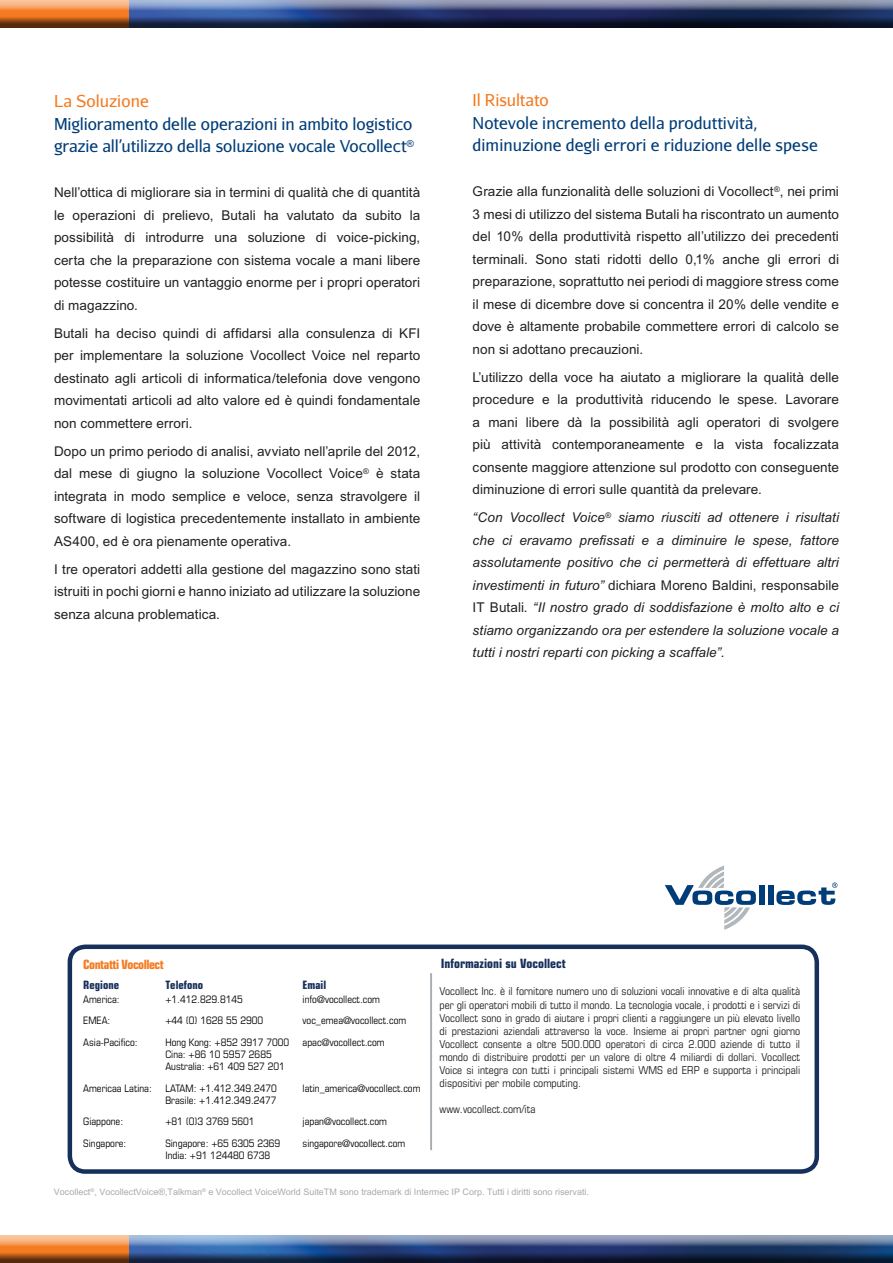
<style>
.page{position:relative;width:893px;height:1263px;background:#fff}
.page>*{position:absolute;margin:0;border:0;box-sizing:border-box;transform-origin:0 0}
.t1{font:16.5px/22.5px "Aurulent Sans";color:#003d78}
.t2{font:16.5px "Aurulent Sans";letter-spacing:-.005em;color:#f47b21}
.body_Copy{font:13.5px/22.5px "M Arial";letter-spacing:.005em;color:#231f20;text-align:justify}
.body_Copy-2{font:italic 13.5px/22.5px "M Arial";letter-spacing:.005em;color:#231f20;text-align:justify}
.t3{font:700 condensed 12.75px "Eurostile";color:#172f5b}
.t4{font:700 condensed 12.75px "Eurostile";letter-spacing:-.035em;color:#f47b21}
.t5{font:700 condensed 11.55px "Eurostile";color:#172f5b}
.t6{font:condensed 10.95px/13px "Eurostile";color:#231f20;text-align:justify}
.t7{font:condensed 10.2px/12.3px "Eurostile";color:#000}
.t8{font:9px "M Arial";color:#a8a9ad}
.s1{font-style:normal}
</style>
<div class="page">
<div style="left:0;top:0;width:893px;height:29px;background:#231f20;opacity:.75"></div>
<div style="left:0;top:1236px;width:893px;height:27px;background:#231f20;opacity:.75"></div>
<hr style="left:430px;top:973px;width:2px;height:177px;background:#a5adb0">
<div style="left:68px;top:944px;width:751px;height:230px;border:5px solid #172f5b;border-radius:15px"></div>
<svg style="left:665px;top:865px;width:173px;height:65px"></svg>
<p class="t2" style="left:54px;top:91px;width:97px">La Soluzione</p>
<p class="t1" style="left:54px;top:112px;width:361px">Miglioramento delle operazioni in ambito logistico grazie all’utilizzo della soluzione vocale Vocollect<sup>®</sup></p>
<p class="body_Copy" style="left:54px;top:181px;width:368px">Nell’ottica di migliorare sia in termini di qualità che di quantità le operazioni di prelievo, Butali ha valutato da subito la possibilità di introdurre una soluzione di voice-picking, certa che la preparazione con sistema vocale a mani libere potesse costituire un vantaggio enorme per i propri operatori di magazzino.</p>
<p class="body_Copy" style="left:54px;top:322px;width:368px">Butali ha deciso quindi di affidarsi alla consulenza di KFI per implementare la soluzione Vocollect Voice nel reparto destinato agli articoli di informatica/telefonia dove vengono movimentati articoli ad alto valore ed è quindi fondamentale non commettere errori.</p>
<p class="body_Copy" style="left:54px;top:440px;width:368px">Dopo un primo periodo di analisi, avviato nell’aprile del 2012, dal mese di giugno la soluzione Vocollect Voice<sup>®</sup> è stata integrata in modo semplice e veloce, senza stravolgere il software di logistica precedentemente installato in ambiente AS400, ed è ora pienamente operativa.</p>
<p class="body_Copy" style="left:54px;top:558px;width:368px">I tre operatori addetti alla gestione del magazzino sono stati istruiti in pochi giorni e hanno iniziato ad utilizzare la soluzione senza alcuna problematica.</p>
<p class="t2" style="left:473px;top:90px;width:78px">Il Risultato</p>
<p class="t1" style="left:473px;top:111px;width:347px">Notevole incremento della produttività, diminuzione degli errori e riduzione delle spese</p>
<p class="body_Copy" style="left:473px;top:180px;width:368px">Grazie alla funzionalità delle soluzioni di Vocollect<sup>®</sup>, nei primi 3 mesi di utilizzo del sistema Butali ha riscontrato un aumento del 10% della produttività rispetto all’utilizzo dei precedenti terminali. Sono stati ridotti dello 0,1% anche gli errori di preparazione, soprattutto nei periodi di maggiore stress come il mese di dicembre dove si concentra il 20% delle vendite e dove è altamente probabile commettere errori di calcolo se non si adottano precauzioni.</p>
<p class="body_Copy" style="left:473px;top:366px;width:368px">L’utilizzo della voce ha aiutato a migliorare la qualità delle procedure e la produttività riducendo le spese. Lavorare a mani libere dà la possibilità agli operatori di svolgere più attività contemporaneamente e la vista focalizzata consente maggiore attenzione sul prodotto con conseguente diminuzione di errori sulle quantità da prelevare.</p>
<p class="body_Copy-2" style="left:473px;top:506px;width:368px">“Con Vocollect Voice<sup>®</sup> siamo riusciti ad ottenere i risultati che ci eravamo prefissati e a diminuire le spese, fattore assolutamente positivo che ci permetterà di effettuare altri investimenti in futuro” <span class="s1">dichiara Moreno Baldini, responsabile IT Butali.</span> “Il nostro grado di soddisfazione è molto alto e ci stiamo organizzando ora per estendere la soluzione vocale a tutti i nostri reparti con picking a scaffale”.</p>
<p class="t4" style="left:83px;top:957px;width:82px">Contatti Vocollect</p>
<p class="t5" style="left:83px;top:978px;width:37px">Regione</p>
<p class="t5" style="left:165px;top:978px;width:39px">Telefono</p>
<p class="t5" style="left:303px;top:978px;width:25px">Email</p>
<p class="t7" style="left:83px;top:993px;width:38px">America:</p>
<p class="t7" style="left:165px;top:993px;width:79px">+1.412.829.8145</p>
<p class="t7" style="left:303px;top:993px;width:79px">info@vocollect.com</p>
<p class="t7" style="left:83px;top:1014px;width:29px">EMEA:</p>
<p class="t7" style="left:165px;top:1014px;width:99px">+44 (0) 1628 55 2900</p>
<p class="t7" style="left:303px;top:1014px;width:105px">voc_emea@vocollect.com</p>
<p class="t7" style="left:83px;top:1036px;width:56px">Asia-Pacifico:</p>
<p class="t7" style="left:165px;top:1036px;width:125px">Hong Kong: +852 3917 7000</p>
<p class="t7" style="left:303px;top:1036px;width:84px">apac@vocollect.com</p>
<p class="t7" style="left:165px;top:1048px;width:121px">Cina: +86 10 5957 2685<br>Australia: +61 409 527 201</p>
<p class="t7" style="left:83px;top:1082px;width:70px">Americaa Latina:</p>
<p class="t7" style="left:165px;top:1082px;width:113px">LATAM: +1.412.349.2470</p>
<p class="t7" style="left:303px;top:1082px;width:119px">latin_america@vocollect.com</p>
<p class="t7" style="left:165px;top:1094px;width:113px">Brasile: +1.412.349.2477</p>
<p class="t7" style="left:83px;top:1115px;width:41px">Giappone:</p>
<p class="t7" style="left:165px;top:1115px;width:91px">+81 (0)3 3769 5601</p>
<p class="t7" style="left:303px;top:1115px;width:86px">japan@vocollect.com</p>
<p class="t7" style="left:83px;top:1136px;width:45px">Singapore:</p>
<p class="t7" style="left:165px;top:1136px;width:116px">Singapore: +65 6305 2369</p>
<p class="t7" style="left:303px;top:1136px;width:104px">singapore@vocollect.com</p>
<p class="t7" style="left:165px;top:1149px;width:106px">India: +91 124480 6738</p>
<p class="t3" style="left:441px;top:956px;width:127px">Informazioni su Vocollect</p>
<p class="t6" style="left:439px;top:985px;width:362px">Vocollect Inc. è il fornitore numero uno di soluzioni vocali innovative e di alta qualità per gli operatori mobili di tutto il mondo. La tecnologia vocale, i prodotti e i servizi di Vocollect sono in grado di aiutare i propri clienti a raggiungere un più elevato livello di prestazioni aziendali attraverso la voce. Insieme ai propri partner ogni giorno Vocollect consente a oltre 500.000 operatori di circa 2.000 aziende di tutto il mondo di distribuire prodotti per un valore di oltre 4 miliardi di dollari. Vocollect Voice si integra con tutti i principali sistemi WMS ed ERP e supporta i principali dispositivi per mobile computing.</p>
<p class="t6" style="left:440px;top:1102px;width:97px">www.vocollect.com/ita</p>
<p class="t8" style="left:54px;top:1186px;width:537px">Vocollect<sup>®</sup>, VocollectVoice®,Talkman<sup>®</sup> e Vocollect VoiceWorld SuiteTM sono trademark di Intermec IP Corp. Tutti i diritti sono riservati.</p>
</div>
